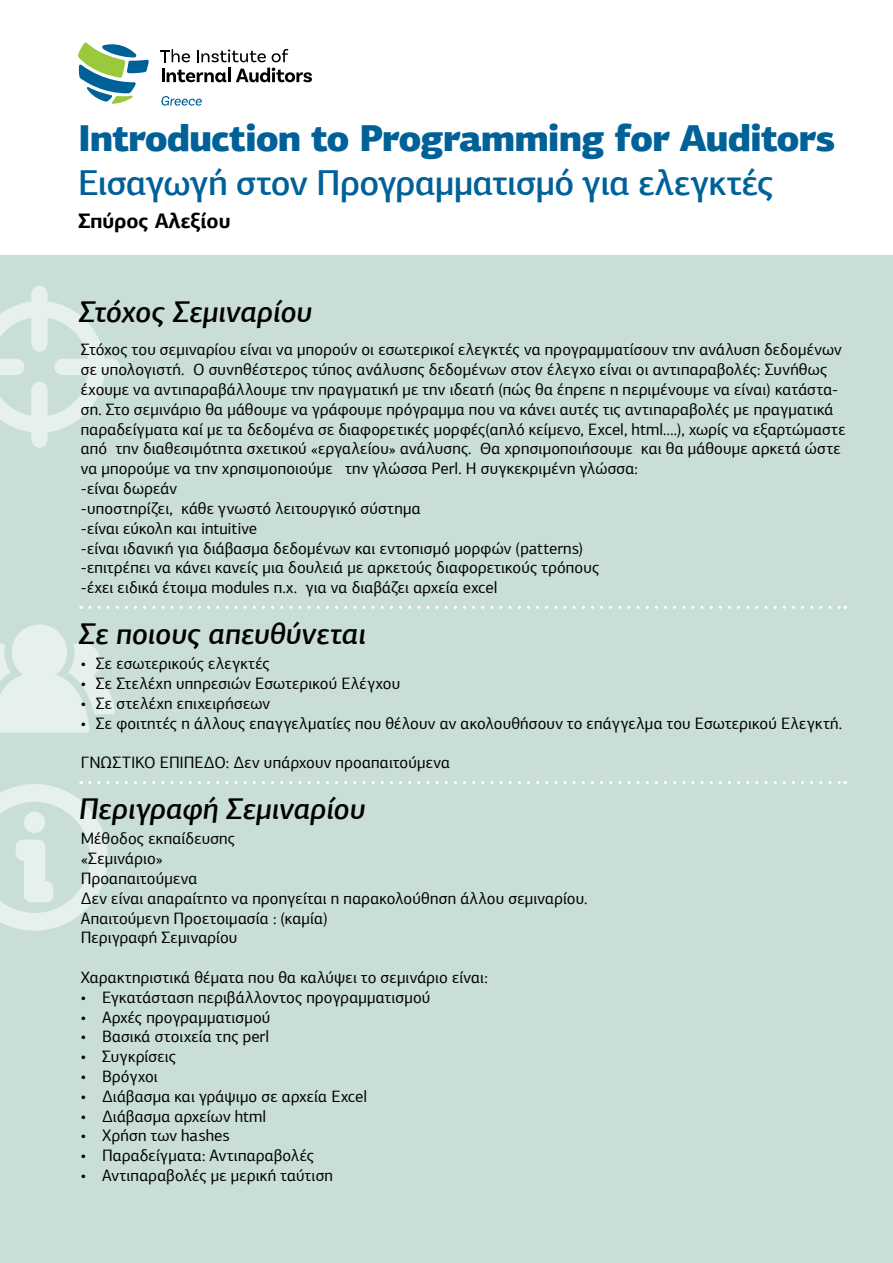
<style>
.page{position:relative;width:893px;height:1263px;background:#fff}
.page>*{position:absolute;margin:0;border:0;box-sizing:border-box;transform-origin:0 0}
.t1{font:900 37.5px "PF Agora Sans Pro";letter-spacing:-.025em;color:#006198}
.t2{font:500 36px "PF Agora Sans Pro";letter-spacing:-.015em;color:#006198}
.t3{font:italic 500 30px "PF Agora Sans Pro";color:#000}
.t4{font:700 21px "PF Agora Sans Pro";color:#000}
.t5{font:16.5px/19.8px "PF Agora Sans Pro";letter-spacing:.01em;color:#000}
</style>
<div class="page">
<div style="left:0;top:255px;width:893px;height:1008px;background:#c9ded9"></div>
<img style="left:0;top:286px;width:120px;height:162px">
<img style="left:0;top:606px;width:115px;height:127px">
<img style="left:0;top:782px;width:108px;height:149px">
<svg style="left:78px;top:43px;width:71px;height:61px"></svg>
<svg style="left:197px;top:49px;width:69px;height:13px"></svg>
<svg style="left:160px;top:49px;width:30px;height:13px"></svg>
<svg style="left:272px;top:49px;width:16px;height:13px"></svg>
<svg style="left:162px;top:69px;width:64px;height:13px"></svg>
<hr style="left:228px;top:68px;width:3px;height:14px;background:#000">
<svg style="left:236px;top:68px;width:76px;height:14px"></svg>
<svg style="left:161px;top:96px;width:41px;height:10px"></svg>
<svg style="left:90px;top:606px;width:756px;height:3px"></svg>
<svg style="left:90px;top:781px;width:756px;height:3px"></svg>
<h1 class="t1" style="left:78px;top:114px;width:758px">Introduction to Programming for Auditors</h1>
<h2 class="t2" style="left:78px;top:160px;width:697px">Εισαγωγή στον Προγραμματισμό για ελεγκτές</h2>
<p class="t4" style="left:78px;top:208px;width:154px">Σπύρος Αλεξίου</p>
<h3 class="t3" style="left:79px;top:293px;width:235px">Στόχος Σεμιναρίου</h3>
<p class="t5" style="left:81px;top:340px;width:766px">Στόχος του σεμιναρίου είναι να μπορούν οι εσωτερικοί ελεγκτές να προγραμματίσουν την ανάλυση δεδομένων σε υπολογιστή. Ο συνηθέστερος τύπος ανάλυσης δεδομένων στον έλεγχο είναι οι αντιπαραβολές: Συνήθως έχουμε να αντιπαραβάλλουμε την πραγματική με την ιδεατή (πώς θα έπρεπε η περιμένουμε να είναι) κατάστα&shy;ση. Στο σεμινάριο θα μάθουμε να γράφουμε πρόγραμμα που να κάνει αυτές τις αντιπαραβολές με πραγματικά παραδείγματα καί με τα δεδομένα σε διαφορετικές μορφές(απλό κείμενο, Excel, html….), χωρίς να εξαρτώμαστε από την διαθεσιμότητα σχετικού «εργαλείου» ανάλυσης. Θα χρησιμοποιήσουμε και θα μάθουμε αρκετά ώστε να μπορούμε να την χρησιμοποιούμε την γλώσσα Perl. Η συγκεκριμένη γλώσσα:<br>-είναι δωρεάν<br>-υποστηρίζει, κάθε γνωστό λειτουργικό σύστημα<br>-είναι εύκολη και intuitive<br>-είναι ιδανική για διάβασμα δεδομένων και εντοπισμό μορφών (patterns)<br>-επιτρέπει να κάνει κανείς μια δουλειά με αρκετούς διαφορετικούς τρόπους<br>-έχει ειδικά έτοιμα modules π.χ. για να διαβάζει αρχεία excel</p>
<h3 class="t3" style="left:79px;top:615px;width:289px">Σε ποιους απευθύνεται</h3>
<p class="t5" style="left:81px;top:654px;width:191px">• Σε εσωτερικούς ελεγκτές</p>
<p class="t5" style="left:81px;top:673px;width:321px">• Σε Στελέχη υπηρεσιών Εσωτερικού Ελέγχου</p>
<p class="t5" style="left:81px;top:693px;width:191px">• Σε στελέχη επιχειρήσεων</p>
<p class="t5" style="left:81px;top:713px;width:763px">• Σε φοιτητές η άλλους επαγγελματίες που θέλουν αν ακολουθήσουν το επάγγελμα του Εσωτερικού Ελεγκτή.</p>
<p class="t5" style="left:81px;top:753px;width:371px">ΓΝΩΣΤΙΚΟ ΕΠΙΠΕΔΟ: Δεν υπάρχουν προαπαιτούμενα</p>
<h3 class="t3" style="left:79px;top:790px;width:288px">Περιγραφή Σεμιναρίου</h3>
<p class="t5" style="left:81px;top:829px;width:508px">Μέθοδος εκπαίδευσης<br>«Σεμινάριο»<br>Προαπαιτούμενα<br>Δεν είναι απαραίτητο να προηγείται η παρακολούθηση άλλου σεμιναρίου.<br>Απαιτούμενη Προετοιμασία : (καμία)<br>Περιγραφή Σεμιναρίου</p>
<p class="t5" style="left:81px;top:967px;width:409px">Χαρακτηριστικά θέματα που θα καλύψει το σεμινάριο είναι:</p>
<p class="t5" style="left:81px;top:987px;width:351px">• Εγκατάσταση περιβάλλοντος προγραμματισμού</p>
<p class="t5" style="left:81px;top:1007px;width:191px">• Αρχές προγραμματισμού</p>
<p class="t5" style="left:81px;top:1027px;width:190px">• Βασικά στοιχεία της perl</p>
<p class="t5" style="left:81px;top:1047px;width:97px">• Συγκρίσεις</p>
<p class="t5" style="left:81px;top:1066px;width:79px">• Βρόγχοι</p>
<p class="t5" style="left:81px;top:1086px;width:288px">• Διάβασμα και γράψιμο σε αρχεία Excel</p>
<p class="t5" style="left:81px;top:1106px;width:187px">• Διάβασμα αρχείων html</p>
<p class="t5" style="left:81px;top:1126px;width:151px">• Χρήση των hashes</p>
<p class="t5" style="left:81px;top:1146px;width:235px">• Παραδείγματα: Αντιπαραβολές</p>
<p class="t5" style="left:81px;top:1165px;width:254px">• Αντιπαραβολές με μερική ταύτιση</p>
</div>
